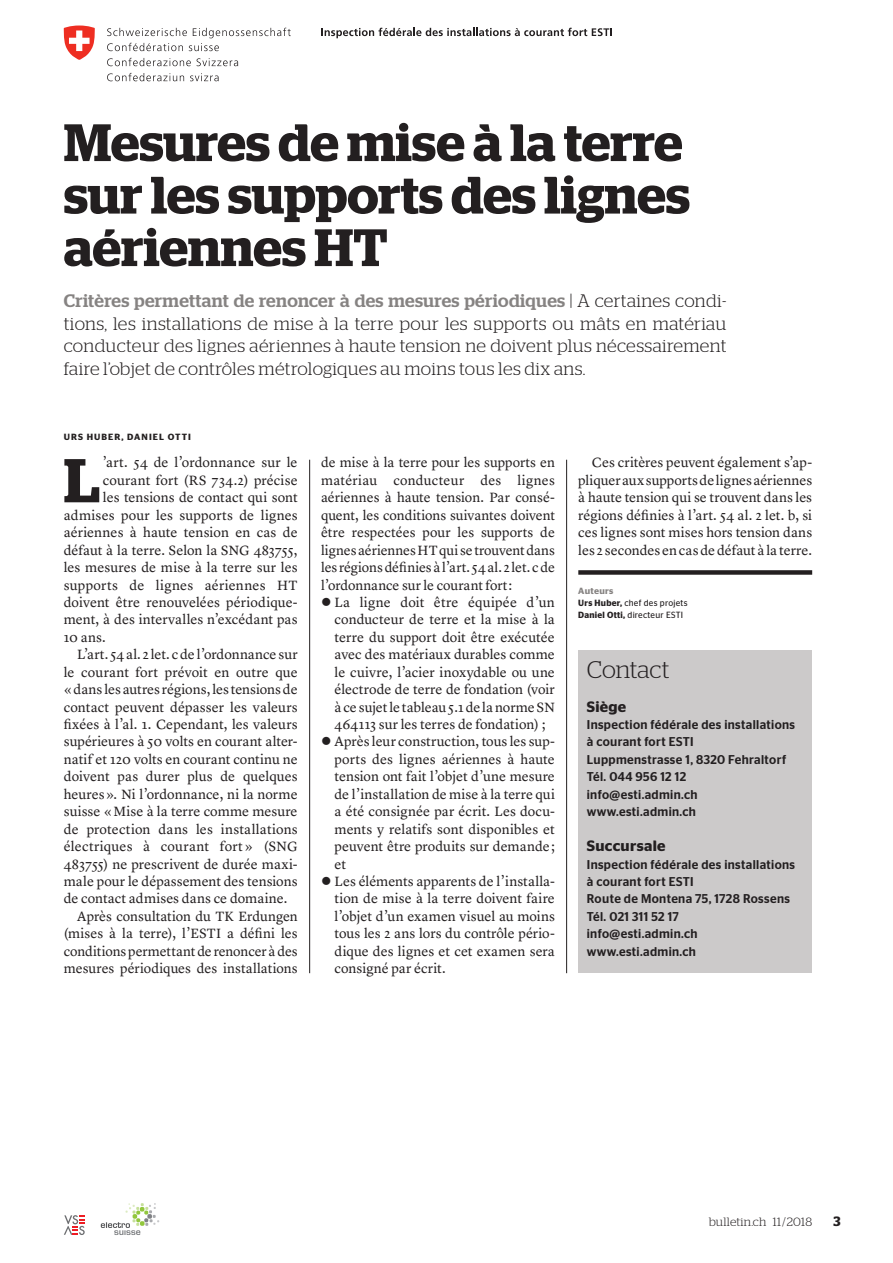
<style>
.page{position:relative;width:893px;height:1263px;background:#fff}
.page>*{position:absolute;margin:0;border:0;box-sizing:border-box;transform-origin:0 0}
.t1{font:600 61.65px "Stag";color:#231f20}
.t2{font:600 52.5px/52.5px "Stag";color:#231f20}
.t3{font:300 24px "Stag";color:#231f20}
.t4{font:300 18px/22.5px "Stag";letter-spacing:.015em;color:#231f20;text-align:justify}
.t5{font:600 15px "Stag Sans";letter-spacing:.02em;color:#231f20}
.t6{font:13.95px/17.4px "Lyon Text";color:#231f20;text-align:justify}
.t7{font:13.95px "Lyon Text";letter-spacing:.02em;color:#231f20}
.t8{font:600 13.5px "Stag";color:#231f20}
.t9{font:500 12.75px/17.4px "Stag Sans";letter-spacing:.03em;color:#231f20;scale:.95 1}
.t10{font:300 12px "Stag";letter-spacing:.02em;color:#231f20}
.t11{font:9px/12px "Stag Sans";letter-spacing:.03em;color:#231f20;scale:.95 1}
.t12{font:600 9px "Stag Sans";letter-spacing:.12em;color:#231f20}
.s1{font-weight:500;color:#868382}
.s2{font-weight:600;color:#868382}
.s3{font-weight:600}
</style>
<div class="page">
<svg style="left:64px;top:1215px;width:21px;height:20px"></svg>
<svg style="left:101px;top:1203px;width:58px;height:32px"></svg>
<svg style="left:321px;top:28px;width:291px;height:10px"></svg>
<svg style="left:107px;top:28px;width:184px;height:23px"></svg>
<svg style="left:107px;top:58px;width:84px;height:8px"></svg>
<svg style="left:197px;top:58px;width:41px;height:8px"></svg>
<svg style="left:107px;top:73px;width:77px;height:8px"></svg>
<svg style="left:190px;top:73px;width:29px;height:8px"></svg>
<svg style="left:63px;top:26px;width:32px;height:34px"></svg>
<div style="left:578px;top:570px;width:234px;height:5px;background:#231f20"></div>
<hr style="left:309px;top:460px;width:1px;height:513px;background:#231f20">
<hr style="left:566px;top:460px;width:1px;height:513px;background:#231f20">
<div style="left:578px;top:650px;width:234px;height:323px;background:#cccaca"></div>
<h2 class="t2" style="left:64px;top:116px;width:628px">Mesures de mise à la terre sur les supports des lignes aériennes HT</h2>
<p class="t4" style="left:64px;top:289px;width:664px"><span class="s1">Critères permettant de renoncer à des mesures périodiques</span> | A certaines condi&shy;tions, les installations de mise à la terre pour les supports ou mâts en matériau conducteur des lignes aériennes à haute tension ne doivent plus nécessairement faire l’objet de contrôles métrologiques au moins tous les dix ans.</p>
<p class="t12" style="left:64px;top:431px;width:129px">URS HUBER, DANIEL OTTI</p>
<h1 class="t1" style="left:64px;top:444px;width:38px">L</h1>
<p class="t6" style="left:103px;top:453px;width:196px">’art. 54 de l’ordonnance sur le</p>
<p class="t6" style="left:103px;top:470px;width:196px">courant fort (RS 734.2) précise</p>
<p class="t6" style="left:103px;top:488px;width:196px">les tensions de contact qui sont</p>
<p class="t6" style="left:64px;top:505px;width:235px">admises pour les supports de lignes</p>
<p class="t6" style="left:64px;top:523px;width:235px">aériennes à haute tension en cas de</p>
<p class="t6" style="left:64px;top:540px;width:235px">défaut à la terre. Selon la SNG 483755,</p>
<p class="t6" style="left:64px;top:558px;width:235px">les mesures de mise à la terre sur les</p>
<p class="t7" style="left:64px;top:574px;width:235px">supports de lignes aériennes HT</p>
<p class="t6" style="left:64px;top:592px;width:235px">doivent être renouvelées périodique-</p>
<p class="t6" style="left:64px;top:610px;width:235px">ment, à des intervalles n’excédant pas</p>
<p class="t6" style="left:64px;top:627px;width:44px">10 ans.</p>
<p class="t6" style="left:77px;top:645px;width:222px">L’art. 54 al. 2 let. c de l’ordonnance sur</p>
<p class="t6" style="left:64px;top:662px;width:235px">le courant fort prévoit en outre que</p>
<p class="t6" style="left:64px;top:680px;width:235px">« dans les autres régions, les tensions de</p>
<p class="t6" style="left:64px;top:697px;width:235px">contact peuvent dépasser les valeurs</p>
<p class="t6" style="left:64px;top:714px;width:235px">fixées à l’al. 1. Cependant, les valeurs</p>
<p class="t6" style="left:64px;top:732px;width:235px">supérieures à 50 volts en courant alter-</p>
<p class="t6" style="left:64px;top:749px;width:235px">natif et 120 volts en courant continu ne</p>
<p class="t6" style="left:64px;top:767px;width:235px">doivent pas durer plus de quelques</p>
<p class="t6" style="left:64px;top:784px;width:235px">heures ». Ni l’ordonnance, ni la norme</p>
<p class="t6" style="left:64px;top:802px;width:235px">suisse « Mise à la terre comme mesure</p>
<p class="t6" style="left:64px;top:819px;width:235px">de protection dans les installations</p>
<p class="t6" style="left:64px;top:837px;width:235px">électriques à courant fort » (SNG</p>
<p class="t6" style="left:64px;top:854px;width:235px">483755) ne prescrivent de durée maxi-</p>
<p class="t6" style="left:64px;top:871px;width:235px">male pour le dépassement des tensions</p>
<p class="t6" style="left:64px;top:889px;width:225px">de contact admises dans ce domaine.</p>
<p class="t6" style="left:77px;top:906px;width:222px">Après consultation du TK Erdungen</p>
<p class="t6" style="left:64px;top:924px;width:235px">(mises à la terre), l’ESTI a défini les</p>
<p class="t6" style="left:64px;top:941px;width:235px">conditions permettant de renoncer à des</p>
<p class="t6" style="left:64px;top:959px;width:235px">mesures périodiques des installations</p>
<p class="t6" style="left:321px;top:453px;width:235px">de mise à la terre pour les supports en matériau conducteur des lignes aériennes à haute tension. Par consé&shy;quent, les conditions suivantes doivent être respectées pour les supports de lignes aériennes HT qui se trouvent dans les régions définies à l’art. 54 al. 2 let. c de l’ordonnance sur le courant fort :</p>
<p class="t6" style="left:335px;top:592px;width:222px;text-align:left">La ligne doit être équipée d’un conducteur de terre et la mise à la terre du support doit être exécutée avec des matériaux durables comme le cuivre, l’acier inoxydable ou une électrode de terre de fondation (voir à ce sujet le tableau 5.1 de la norme SN 464113 sur les terres de fondation) ; Après leur construction, tous les sup&shy;ports des lignes aériennes à haute tension ont fait l’objet d’une mesure de l’installation de mise à la terre qui a été consignée par écrit. Les docu&shy;ments y relatifs sont disponibles et peuvent être produits sur demande ; et<br>Les éléments apparents de l’installa&shy;tion de mise à la terre doivent faire l’objet d’un examen visuel au moins tous les 2 ans lors du contrôle pério&shy;dique des lignes et cet examen sera consigné par écrit.</p>
<p class="t6" style="left:578px;top:453px;width:235px;text-indent:14px">Ces critères peuvent également s’ap&shy;pliquer aux supports de lignes aériennes à haute tension qui se trouvent dans les régions définies à l’art. 54 al. 2 let. b, si ces lignes sont mises hors tension dans les 2 secondes en cas de défaut à la terre.</p>
<p class="t11" style="left:578px;top:585px;width:116px"><span class="s2">Auteurs<br></span><span class="s3">Urs Huber,</span> chef des projets<br><span class="s3">Daniel Otti,</span> directeur ESTI</p>
<h3 class="t3" style="left:587px;top:656px;width:84px">Contact</h3>
<p class="t5" style="left:587px;top:698px;width:41px">Siège</p>
<p class="t9" style="left:587px;top:716px;width:221px">Inspection fédérale des installations à courant fort ESTI<br>Luppmenstrasse 1, 8320 Fehraltorf<br>Tél. 044 956 12 12 info@esti.admin.ch www.esti.admin.ch</p>
<p class="t5" style="left:587px;top:837px;width:80px">Succursale</p>
<p class="t9" style="left:587px;top:855px;width:221px">Inspection fédérale des installations à courant fort ESTI<br>Route de Montena 75, 1728 Rossens<br>Tél. 021 311 52 17<br>info@esti.admin.ch www.esti.admin.ch</p>
<p class="t10" style="left:709px;top:1215px;width:105px">bulletin.ch 11/2018</p>
<p class="t8" style="left:833px;top:1213px;width:9px">3</p>
</div>
